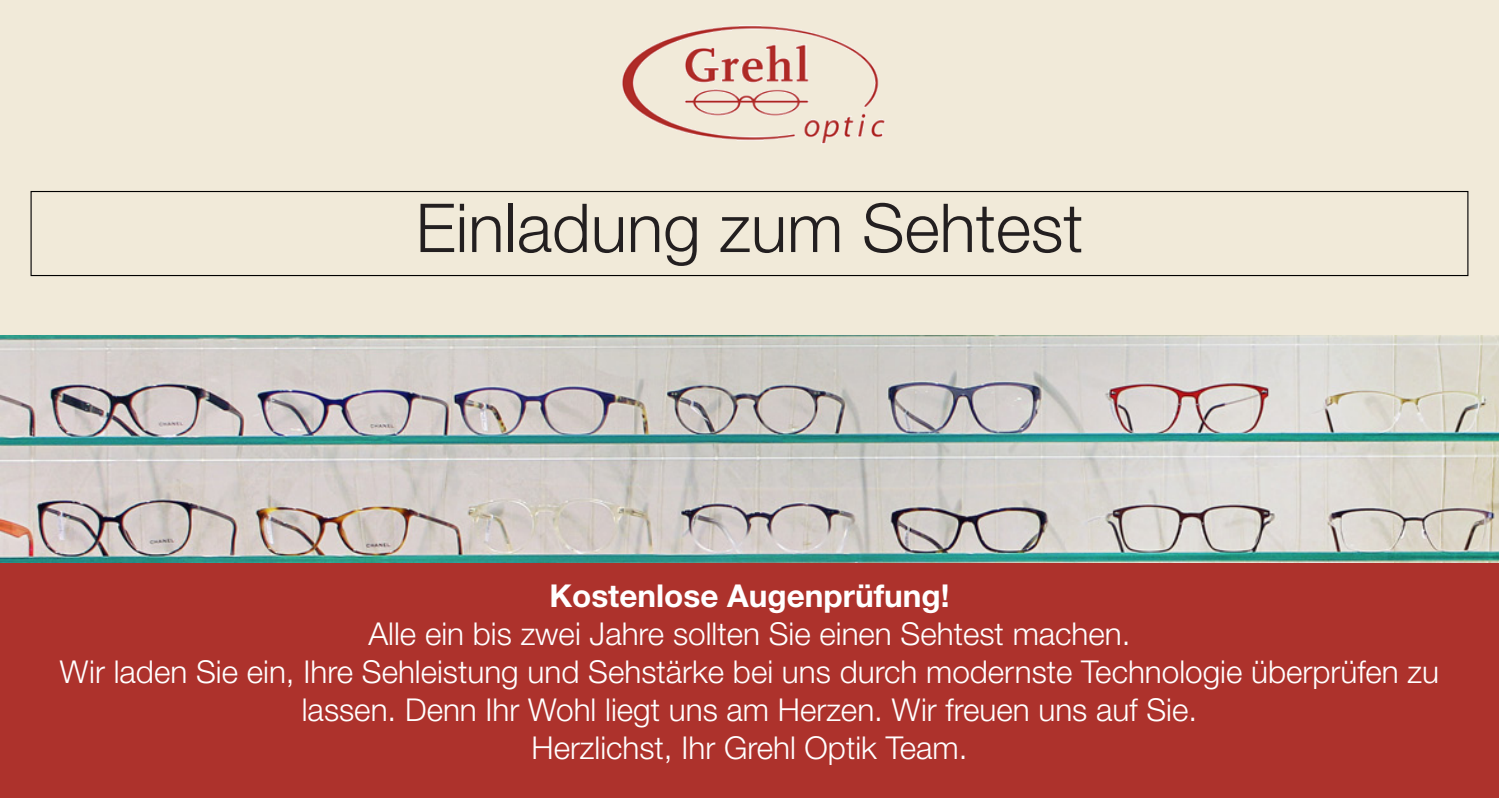
<style>
.page{position:relative;width:1499px;height:798px;background:#fff}
.page>*{position:absolute;margin:0;border:0;box-sizing:border-box;transform-origin:0 0}
.t1{font:300 67.5px "Helvetica Neue";color:#231f20}
.t2{font:300 31.5px/37.8px "Helvetica Neue";color:#fff;text-align:center}
.t3{font:700 31.5px "Helvetica Neue";color:#fff}
</style>
<div class="page">
<div style="left:0;top:0;width:1499px;height:797px;background:#f1ead9"></div>
<img style="left:621px;top:25px;width:264px;height:119px">
<div style="left:31px;top:191px;width:1437px;height:85px;background:#f1ead9;border:1px solid #000"></div>
<img style="left:0;top:336px;width:1499px;height:227px">
<div style="left:0;top:563px;width:1499px;height:234px;background:#ad322c"></div>
<h1 class="t1" style="left:416px;top:187px;width:669px">Einladung zum Sehtest</h1>
<p class="t3" style="left:549px;top:576px;width:402px">Kostenlose Augenprüfung!</p>
<p class="t2" style="left:60px;top:614px;width:1380px">Alle ein bis zwei Jahre sollten Sie einen Sehtest machen.<br>Wir laden Sie ein, Ihre Sehleistung und Sehstärke bei uns durch modernste Technologie überprüfen zu lassen. Denn Ihr Wohl liegt uns am Herzen. Wir freuen uns auf Sie.<br>Herzlichst, Ihr Grehl Optik Team.</p>
</div>
